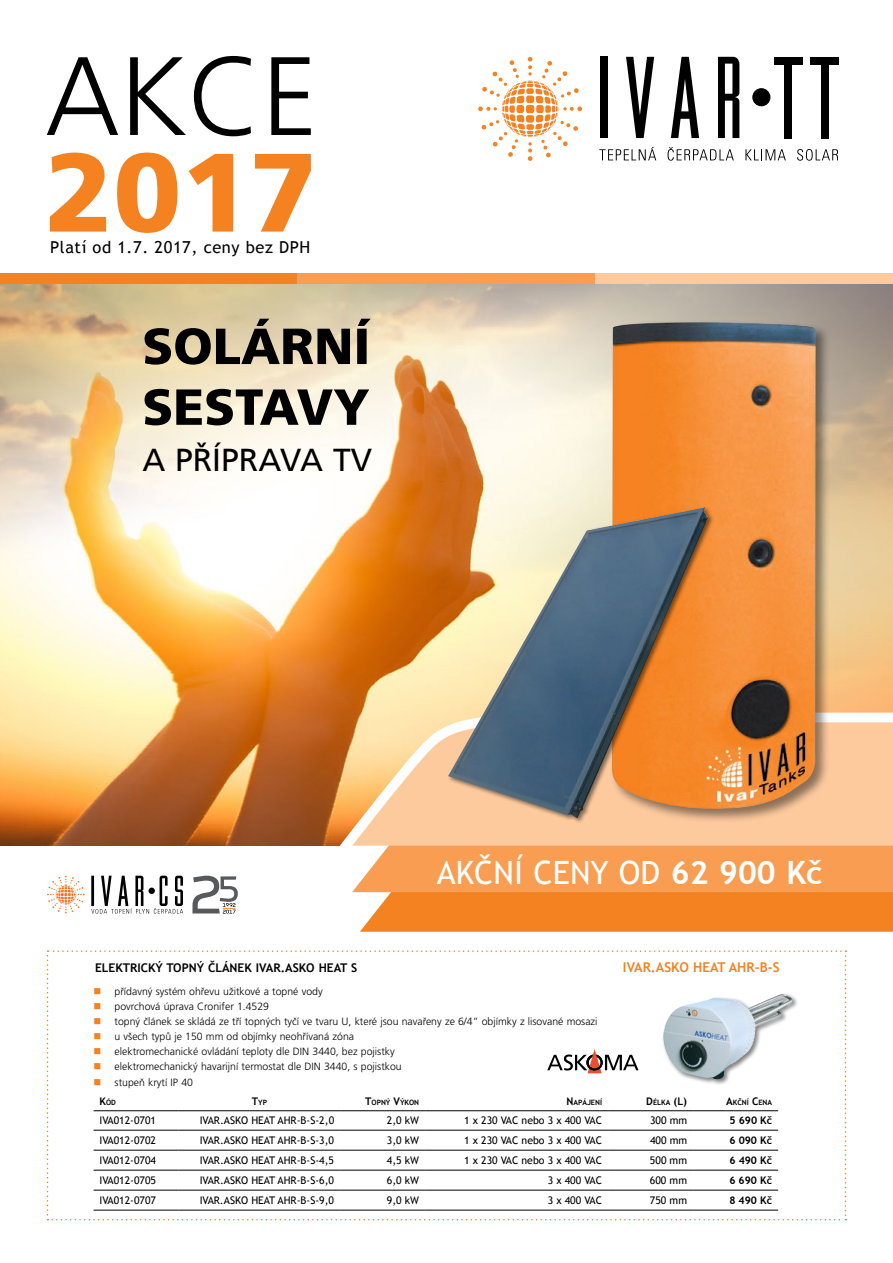
<style>
.page{position:relative;width:893px;height:1263px;background:#fff}
.page>*{position:absolute;margin:0;border:0;box-sizing:border-box;transform-origin:0 0}
.t1{font:300 111.3px "Frutiger CE";color:#000}
.t2{font:900 111.3px "Frutiger CE";color:#f58220}
.t3{font:900 50.7px/60.8px "Frutiger CE";color:#000}
.t4{font:32.1px "Trebuchet MS";color:#fff}
.t5{font:31.8px "Frutiger CE";color:#000}
.t6{font:16.5px "Trebuchet MS";letter-spacing:.035em;color:#000}
.t7{font:700 13.5px "Trebuchet MS";color:#f58220}
.t8{font:700 12px "Trebuchet MS";color:#000}
.t9{font:300 10.5px "Frutiger CE";color:#000}
.t10{font:10.5px "Trebuchet MS";color:#000}
.t11{font:700 10.5px "Trebuchet MS";color:#000}
.t12{font:700 10.5px "Trebuchet MS";color:#000}
.t13{font:700 7.35px "Trebuchet MS";color:#000}
.s1{font-weight:700}
.s2{color:#f58220}
.s3{font-size:10.5px}
.s4{font-size:7.35px}
</style>
<div class="page">
<img style="left:0;top:284px;width:893px;height:562px">
<svg style="left:333px;top:701px;width:560px;height:145px;background:#e9b276"></svg>
<svg style="left:345px;top:805px;width:548px;height:127px;background:#f58b31"></svg>
<div style="left:352px;top:846px;width:541px;height:46px;background:#f89d51"></div>
<svg style="left:352px;top:722px;width:541px;height:124px;background:#fdcea0"></svg>
<div style="left:609px;top:320px;width:221px;height:503px;background:#000;opacity:.45"></div>
<img style="left:610px;top:322px;width:208px;height:488px">
<svg style="left:478px;top:57px;width:104px;height:104px"></svg>
<svg style="left:599px;top:147px;width:57px;height:13px"></svg>
<svg style="left:668px;top:147px;width:66px;height:14px"></svg>
<svg style="left:745px;top:149px;width:41px;height:11px"></svg>
<svg style="left:797px;top:149px;width:41px;height:12px"></svg>
<div style="left:600px;top:57px;width:7px;height:81px;background:#000"></div>
<div style="left:784px;top:57px;width:8px;height:81px;background:#000"></div>
<div style="left:774px;top:57px;width:28px;height:7px;background:#000"></div>
<div style="left:821px;top:57px;width:7px;height:81px;background:#000"></div>
<div style="left:810px;top:57px;width:29px;height:7px;background:#000"></div>
<svg style="left:626px;top:57px;width:28px;height:81px"></svg>
<svg style="left:671px;top:57px;width:28px;height:81px"></svg>
<svg style="left:718px;top:57px;width:21px;height:81px"></svg>
<div style="left:753px;top:89px;width:17px;height:17px;background:#000;border-radius:50%"></div>
<div style="left:753px;top:89px;width:17px;height:17px;border:1px solid #000;border-radius:50%"></div>
<div style="left:0;top:273px;width:298px;height:11px;background:#f58220"></div>
<div style="left:297px;top:273px;width:299px;height:11px;background:#f89d51"></div>
<div style="left:596px;top:273px;width:297px;height:11px;background:#fdca9e"></div>
<div style="left:447px;top:505px;width:267px;height:319px;background:#000;opacity:.5"></div>
<img style="left:448px;top:507px;width:260px;height:311px">
<svg style="left:47px;top:876px;width:38px;height:37px"></svg>
<svg style="left:91px;top:876px;width:92px;height:38px"></svg>
<svg style="left:192px;top:876px;width:46px;height:38px"></svg>
<svg style="left:47px;top:950px;width:799px;height:270px"></svg>
<hr style="left:94px;top:1110px;width:85px;height:1px;background:#000">
<hr style="left:179px;top:1110px;width:161px;height:1px;background:#000">
<hr style="left:340px;top:1110px;width:85px;height:1px;background:#000">
<hr style="left:425px;top:1110px;width:183px;height:1px;background:#000">
<hr style="left:608px;top:1110px;width:85px;height:1px;background:#000">
<hr style="left:693px;top:1110px;width:85px;height:1px;background:#000">
<hr style="left:94px;top:1130px;width:85px;height:1px;background:#000">
<hr style="left:179px;top:1130px;width:161px;height:1px;background:#000">
<hr style="left:340px;top:1130px;width:85px;height:1px;background:#000">
<hr style="left:425px;top:1130px;width:183px;height:1px;background:#000">
<hr style="left:608px;top:1130px;width:85px;height:1px;background:#000">
<hr style="left:693px;top:1130px;width:85px;height:1px;background:#000">
<hr style="left:94px;top:1150px;width:85px;height:1px;background:#000">
<hr style="left:179px;top:1150px;width:161px;height:1px;background:#000">
<hr style="left:340px;top:1150px;width:85px;height:1px;background:#000">
<hr style="left:425px;top:1150px;width:183px;height:1px;background:#000">
<hr style="left:608px;top:1150px;width:85px;height:1px;background:#000">
<hr style="left:693px;top:1150px;width:85px;height:1px;background:#000">
<hr style="left:94px;top:1190px;width:85px;height:1px;background:#000">
<hr style="left:179px;top:1190px;width:161px;height:1px;background:#000">
<hr style="left:340px;top:1190px;width:85px;height:1px;background:#000">
<hr style="left:425px;top:1190px;width:183px;height:1px;background:#000">
<hr style="left:608px;top:1190px;width:85px;height:1px;background:#000">
<hr style="left:693px;top:1190px;width:85px;height:1px;background:#000">
<hr style="left:94px;top:1210px;width:85px;height:1px;background:#000">
<hr style="left:179px;top:1210px;width:161px;height:1px;background:#000">
<hr style="left:340px;top:1210px;width:85px;height:1px;background:#000">
<hr style="left:425px;top:1210px;width:183px;height:1px;background:#000">
<hr style="left:608px;top:1210px;width:85px;height:1px;background:#000">
<hr style="left:693px;top:1210px;width:85px;height:1px;background:#000">
<hr style="left:94px;top:1170px;width:85px;height:1px;background:#000">
<hr style="left:179px;top:1170px;width:161px;height:1px;background:#000">
<hr style="left:340px;top:1170px;width:85px;height:1px;background:#000">
<hr style="left:425px;top:1170px;width:183px;height:1px;background:#000">
<hr style="left:608px;top:1170px;width:85px;height:1px;background:#000">
<hr style="left:693px;top:1170px;width:85px;height:1px;background:#000">
<h1 class="t1" style="left:45px;top:32px;width:274px">AKCE</h1>
<h1 class="t2" style="left:45px;top:126px;width:274px">2017</h1>
<h3 class="t6" style="left:50px;top:238px;width:262px">Platí od 1.7. 2017, ceny bez DPH</h3>
<h2 class="t3" style="left:142px;top:320px;width:229px">SOLÁRNÍ<br>SESTAVY</h2>
<h3 class="t5" style="left:142px;top:442px;width:231px">A PŘÍPRAVA TV</h3>
<p class="t8" style="left:95px;top:961px;width:264px">ELEKTRICKÝ TOPNÝ ČLÁNEK IVAR.ASKO HEAT S</p>
<h3 class="t4" style="left:437px;top:853px;width:387px">AKČNÍ CENY OD <span class="s1">62 900 Kč</span></h3>
<p class="t7" style="left:623px;top:959px;width:158px">IVAR.ASKO HEAT AHR-B-S</p>
<p class="t9" style="left:93px;top:986px;width:231px"><span class="s2">■</span> přídavný systém ohřevu užitkové a topné vody</p>
<p class="t9" style="left:93px;top:1001px;width:177px"><span class="s2">■</span> povrchová úprava Cronifer 1.4529</p>
<p class="t9" style="left:93px;top:1016px;width:506px"><span class="s2">■</span> topný článek se skládá ze tří topných tyčí ve tvaru U, které jsou navařeny ze 6/4” objímky z lisované mosazi</p>
<p class="t9" style="left:93px;top:1031px;width:262px"><span class="s2">■</span> u všech typů je 150 mm od objímky neohřívaná zóna</p>
<p class="t9" style="left:93px;top:1046px;width:303px"><span class="s2">■</span> elektromechanické ovládání teploty dle DIN 3440, bez pojistky</p>
<p class="t9" style="left:93px;top:1061px;width:310px"><span class="s2">■</span> elektromechanický havarijní termostat dle DIN 3440, s pojistkou</p>
<p class="t9" style="left:93px;top:1076px;width:101px"><span class="s2">■</span> stupeň krytí IP 40</p>
<p class="t13" style="left:100px;top:1097px;width:18px"><span class="s3">K</span>ÓD</p>
<p class="t13" style="left:252px;top:1097px;width:17px"><span class="s3">T</span>YP</p>
<p class="t13" style="left:365px;top:1097px;width:56px"><span class="s3">T</span>OPNÝ <span class="s3">V</span>ÝKON</p>
<p class="t13" style="left:566px;top:1097px;width:37px"><span class="s3">N</span>APÁJENÍ</p>
<p class="t12" style="left:646px;top:1094px;width:42px">D<span class="s4">ÉLKA</span> (L)</p>
<p class="t13" style="left:726px;top:1097px;width:47px"><span class="s3">A</span>KČNÍ <span class="s3">C</span>ENA</p>
<p class="t10" style="left:100px;top:1114px;width:58px">IVA012-0701</p>
<p class="t10" style="left:200px;top:1114px;width:136px">IVAR.ASKO HEAT AHR-B-S-2,0</p>
<p class="t10" style="left:387px;top:1114px;width:34px">2,0 kW</p>
<p class="t10" style="left:464px;top:1114px;width:139px">1 x 230 VAC nebo 3 x 400 VAC</p>
<p class="t10" style="left:650px;top:1114px;width:39px">300 mm</p>
<p class="t11" style="left:729px;top:1114px;width:44px">5 690 Kč</p>
<p class="t10" style="left:100px;top:1134px;width:58px">IVA012-0702</p>
<p class="t10" style="left:200px;top:1134px;width:136px">IVAR.ASKO HEAT AHR-B-S-3,0</p>
<p class="t10" style="left:387px;top:1134px;width:34px">3,0 kW</p>
<p class="t10" style="left:464px;top:1134px;width:139px">1 x 230 VAC nebo 3 x 400 VAC</p>
<p class="t10" style="left:650px;top:1134px;width:39px">400 mm</p>
<p class="t11" style="left:729px;top:1133px;width:44px">6 090 Kč</p>
<p class="t10" style="left:100px;top:1154px;width:58px">IVA012-0704</p>
<p class="t10" style="left:200px;top:1154px;width:136px">IVAR.ASKO HEAT AHR-B-S-4,5</p>
<p class="t10" style="left:387px;top:1154px;width:34px">4,5 kW</p>
<p class="t10" style="left:464px;top:1154px;width:139px">1 x 230 VAC nebo 3 x 400 VAC</p>
<p class="t10" style="left:650px;top:1154px;width:39px">500 mm</p>
<p class="t11" style="left:729px;top:1153px;width:44px">6 490 Kč</p>
<p class="t10" style="left:100px;top:1174px;width:58px">IVA012-0705</p>
<p class="t10" style="left:200px;top:1174px;width:136px">IVAR.ASKO HEAT AHR-B-S-6,0</p>
<p class="t10" style="left:387px;top:1174px;width:34px">6,0 kW</p>
<p class="t10" style="left:548px;top:1174px;width:56px">3 x 400 VAC</p>
<p class="t10" style="left:650px;top:1174px;width:39px">600 mm</p>
<p class="t11" style="left:729px;top:1173px;width:44px">6 690 Kč</p>
<p class="t10" style="left:100px;top:1194px;width:58px">IVA012-0707</p>
<p class="t10" style="left:200px;top:1194px;width:136px">IVAR.ASKO HEAT AHR-B-S-9,0</p>
<p class="t10" style="left:387px;top:1194px;width:34px">9,0 kW</p>
<p class="t10" style="left:548px;top:1194px;width:56px">3 x 400 VAC</p>
<p class="t10" style="left:650px;top:1194px;width:39px">750 mm</p>
<p class="t11" style="left:729px;top:1193px;width:44px">8 490 Kč</p>
</div>
